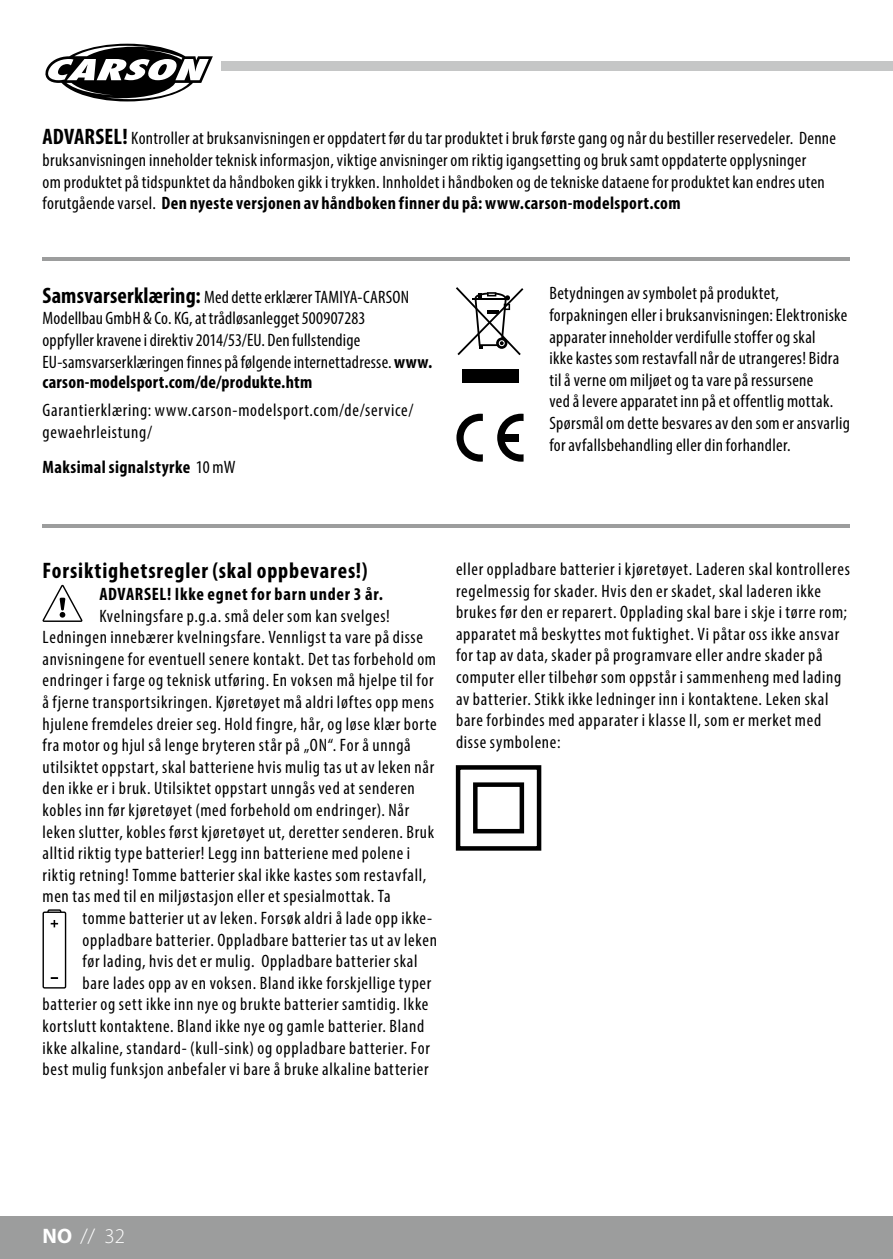
<style>
.page{position:relative;width:893px;height:1259px;background:#fff}
.page>*{position:absolute;margin:0;border:0;box-sizing:border-box;transform-origin:0 0}
.t1{font:700 condensed 22.5px "Myriad Pro";letter-spacing:.035em;color:#000}
.t2{font:300 21px "Myriad Pro";color:#fff}
.t3{font:condensed 18px/21.6px "Myriad Pro";letter-spacing:.04em;color:#000}
.t4{font:condensed 18px/21.6px "Myriad Pro";letter-spacing:.02em;color:#000}
.t5{font:condensed 18px/21.3px "Myriad Pro";letter-spacing:.01em;color:#000}
.t6{font:700 condensed 18px "Myriad Pro";letter-spacing:.035em;color:#000}
.s1{font-weight:700;font-size:22.5px}
.s2{font-weight:700}
.s3{font-weight:400}
</style>
<div class="page">
<div style="left:0;top:1216px;width:893px;height:43px;background:#9c9d9d"></div>
<div style="left:221px;top:61px;width:672px;height:9px;background:#c5c6c6"></div>
<svg style="left:45px;top:43px;width:168px;height:59px"></svg>
<svg style="left:43px;top:585px;width:39px;height:37px"></svg>
<div style="left:456px;top:765px;width:85px;height:85px;border:4px solid #000"></div>
<div style="left:473px;top:782px;width:51px;height:51px;border:4px solid #000"></div>
<div style="left:47px;top:909px;width:14px;height:7px;border:1px solid #000"></div>
<div style="left:43px;top:912px;width:23px;height:76px;background:#fff"></div>
<div style="left:43px;top:911px;width:23px;height:77px;border:1px solid #000"></div>
<svg style="left:51px;top:920px;width:7px;height:7px"></svg>
<hr style="left:43px;top:257px;width:807px;height:4px;background:#9c9d9d">
<hr style="left:43px;top:524px;width:807px;height:3px;background:#9c9d9d">
<div style="left:462px;top:369px;width:56px;height:14px;background:#000"></div>
<svg style="left:456px;top:287px;width:67px;height:68px"></svg>
<svg style="left:456px;top:414px;width:27px;height:48px"></svg>
<svg style="left:497px;top:414px;width:27px;height:48px"></svg>
<div style="left:502px;top:434px;width:17px;height:7px;background:#000"></div>
<p class="t4" style="left:43px;top:127px;width:795px"><span class="s1">ADVARSEL!</span> Kontroller at bruksanvisningen er oppdatert før du tar produktet i bruk første gang og når du bestiller reservedeler. Denne bruksanvisningen inneholder teknisk informasjon, viktige anvisninger om riktig igangsetting og bruk samt oppdaterte opplysninger<br>om produktet på tidspunktet da håndboken gikk i trykken. Innholdet i håndboken og de tekniske dataene for produktet kan endres uten forutgående varsel. <span class="s2">Den nyeste versjonen av håndboken finner du på: www.carson-modelsport.com</span></p>
<p class="t5" style="left:43px;top:286px;width:391px"><span class="s1">Samsvarserklæring:</span> Med dette erklærer TAMIYA-CARSON Modellbau GmbH &amp; Co. KG, at trådløsanlegget 500907283<br>oppfyller kravene i direktiv 2014/53/EU. Den fullstendige EU-samsvarserklæringen finnes på følgende internettadresse. <span class="s2">www. carson-modelsport.com/de/produkte.htm</span></p>
<p class="t3" style="left:43px;top:399px;width:372px">Garantierklæring: www.carson-modelsport.com/de/service/ gewaehrleistung/</p>
<p class="t6" style="left:43px;top:455px;width:194px">Maksimal signalstyrke <span class="s3">10 mW</span></p>
<p class="t4" style="left:549px;top:282px;width:302px">Betydningen av symbolet på produktet, forpakningen eller i bruksanvisningen: Elektroniske apparater inneholder verdifulle stoffer og skal<br>ikke kastes som restavfall når de utrangeres! Bidra til å verne om miljøet og ta vare på ressursene<br>ved å levere apparatet inn på et offentlig mottak.<br>Spørsmål om dette besvares av den som er ansvarlig for avfallsbehandling eller din forhandler.</p>
<p class="t1" style="left:43px;top:557px;width:327px">Forsiktighetsregler (skal oppbevares!)</p>
<p class="t6" style="left:99px;top:582px;width:285px">ADVARSEL! Ikke egnet for barn under 3 år.</p>
<p class="t3" style="left:43px;top:604px;width:396px;text-indent:57px">Kvelningsfare p.g.a. små deler som kan svelges!<br>Ledningen innebærer kvelningsfare. Vennligst ta vare på disse anvisningene for eventuell senere kontakt. Det tas forbehold om endringer i farge og teknisk utføring. En voksen må hjelpe til for å fjerne transportsikringen. Kjøretøyet må aldri løftes opp mens hjulene fremdeles dreier seg. Hold fingre, hår, og løse klær borte fra motor og hjul så lenge bryteren står på „ON“. For å unngå utilsiktet oppstart, skal batteriene hvis mulig tas ut av leken når den ikke er i bruk. Utilsiktet oppstart unngås ved at senderen kobles inn før kjøretøyet (med forbehold om endringer). Når leken slutter, kobles først kjøretøyet ut, deretter senderen. Bruk alltid riktig type batterier! Legg inn batteriene med polene i riktig retning! Tomme batterier skal ikke kastes som restavfall, men tas med til en miljøstasjon eller et spesialmottak. Ta</p>
<p class="t3" style="left:83px;top:907px;width:351px">tomme batterier ut av leken. Forsøk aldri å lade opp ikke-</p>
<p class="t3" style="left:83px;top:928px;width:356px">oppladbare batterier. Oppladbare batterier tas ut av leken</p>
<p class="t3" style="left:83px;top:950px;width:337px">før lading, hvis det er mulig. Oppladbare batterier skal</p>
<p class="t3" style="left:83px;top:972px;width:350px">bare lades opp av en voksen. Bland ikke forskjellige typer</p>
<p class="t3" style="left:43px;top:993px;width:387px">batterier og sett ikke inn nye og brukte batterier samtidig. Ikke</p>
<p class="t3" style="left:43px;top:1015px;width:383px">kortslutt kontaktene. Bland ikke nye og gamle batterier. Bland</p>
<p class="t3" style="left:43px;top:1036px;width:389px">ikke alkaline, standard- (kull-sink) og oppladbare batterier. For</p>
<p class="t3" style="left:43px;top:1058px;width:387px">best mulig funksjon anbefaler vi bare å bruke alkaline batterier</p>
<p class="t3" style="left:456px;top:558px;width:395px">eller oppladbare batterier i kjøretøyet. Laderen skal kontrolleres regelmessig for skader. Hvis den er skadet, skal laderen ikke brukes før den er reparert. Opplading skal bare i skje i tørre rom; apparatet må beskyttes mot fuktighet. Vi påtar oss ikke ansvar for tap av data, skader på programvare eller andre skader på computer eller tilbehør som oppstår i sammenheng med lading av batterier. Stikk ikke ledninger inn i kontaktene. Leken skal bare forbindes med apparater i klasse II, som er merket med disse symbolene:</p>
<p class="t2" style="left:43px;top:1223px;width:84px"><span class="s2">NO</span> // 32</p>
</div>
